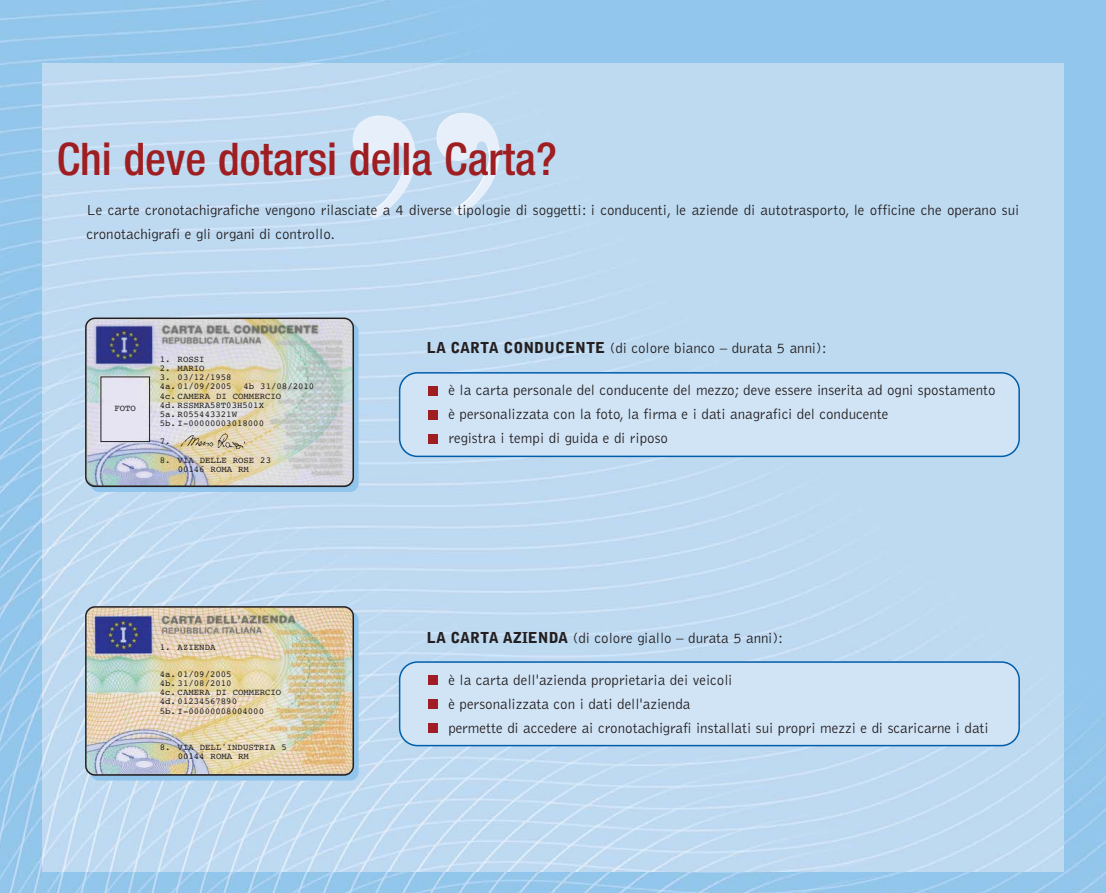
<style>
.page{position:relative;width:1106px;height:893px;background:#fff}
.page>*{position:absolute;margin:0;border:0;box-sizing:border-box;transform-origin:0 0}
.t1{font:500 condensed 45px "Helvetica Neue";color:#9f1e21}
.t2{font:300 15px/24px "Bell Gothic";color:#231f20}
.t3{font:9px/9.1px "Courier";color:#231f20}
.s1{font-weight:900}
</style>
<div class="page">
<img style="left:0;top:0;width:1106px;height:893px">
<img style="left:43px;top:64px;width:1020px;height:808px">
<img style="left:352px;top:113px;width:149px;height:105px">
<div style="left:399px;top:661px;width:620px;height:85px;background:#d1e4f6"></div>
<div style="left:399px;top:372px;width:620px;height:85px;background:#d1e4f6"></div>
<div style="left:90px;top:611px;width:268px;height:169px;background:#92c5eb;border-radius:9px"></div>
<div style="left:90px;top:323px;width:268px;height:169px;background:linear-gradient(to right,#8dbde1,#8dbee2);border-radius:9px"></div>
<div style="left:428px;top:723px;width:10px;height:10px;background:#9f1e21"></div>
<div style="left:428px;top:699px;width:10px;height:10px;background:#9f1e21"></div>
<div style="left:428px;top:675px;width:10px;height:10px;background:#9f1e21"></div>
<div style="left:428px;top:434px;width:10px;height:9px;background:#9f1e21"></div>
<div style="left:428px;top:410px;width:10px;height:9px;background:#9f1e21"></div>
<div style="left:428px;top:386px;width:10px;height:9px;background:#9f1e21"></div>
<img style="left:85px;top:318px;width:269px;height:169px">
<img style="left:177px;top:431px;width:81px;height:19px">
<img style="left:85px;top:606px;width:269px;height:170px">
<div style="left:100px;top:377px;width:50px;height:65px;border:1px solid #231f20"></div>
<h1 class="t1" style="left:57px;top:143px;width:501px">Chi deve dotarsi della Carta?</h1>
<p class="t2" style="left:87px;top:199px;width:934px">Le carte cronotachigrafiche vengono rilasciate a 4 diverse tipologie di soggetti: i conducenti, le aziende di autotrasporto, le officine che operano sui cronotachigrafi e gli organi di controllo.</p>
<p class="t3" style="left:114px;top:404px;width:23px">FOTO</p>
<p class="t3" style="left:160px;top:355px;width:46px">1. ROSSI</p>
<p class="t3" style="left:160px;top:364px;width:46px">2. MARIO</p>
<p class="t3" style="left:160px;top:373px;width:73px">3. 03/12/1958<br>4a. 01/09/2005</p>
<p class="t3" style="left:160px;top:383px;width:156px;text-indent:84px">4b 31/08/2010<br>4c. CAMERA DI COMMERCIO<br>4d. RSSMRA58T03H501X<br>5a. R055443321W<br>5b. I-00000003018000</p>
<p class="t3" style="left:160px;top:438px;width:12px">7.</p>
<p class="t3" style="left:160px;top:456px;width:113px;text-align:center">8. VIA DELLE ROSE 23<br>00146 ROMA RM</p>
<p class="t3" style="left:160px;top:643px;width:57px">1. AZIENDA</p>
<p class="t3" style="left:160px;top:670px;width:123px">4a. 01/09/2005<br>4b. 31/08/2010<br>4c. CAMERA DI COMMERCIO<br>4d. 01234567890<br>5b. I-00000008004000</p>
<p class="t3" style="left:178px;top:743px;width:111px;text-indent:-18px">8. VIA DELL'INDUSTRIA 5<br>00144 ROMA RM</p>
<p class="t2" style="left:427px;top:337px;width:401px"><span class="s1">LA CARTA CONDUCENTE</span> (di colore bianco – durata 5 anni):</p>
<p class="t2" style="left:448px;top:379px;width:549px">è la carta personale del conducente del mezzo; deve essere inserita ad ogni spostamento è personalizzata con la foto, la firma e i dati anagrafici del conducente<br>registra i tempi di guida e di riposo</p>
<p class="t2" style="left:427px;top:627px;width:358px"><span class="s1">LA CARTA AZIENDA</span> (di colore giallo – durata 5 anni):</p>
<p class="t2" style="left:448px;top:669px;width:542px">è la carta dell'azienda proprietaria dei veicoli<br>è personalizzata con i dati dell'azienda<br>permette di accedere ai cronotachigrafi installati sui propri mezzi e di scaricarne i dati</p>
</div>
